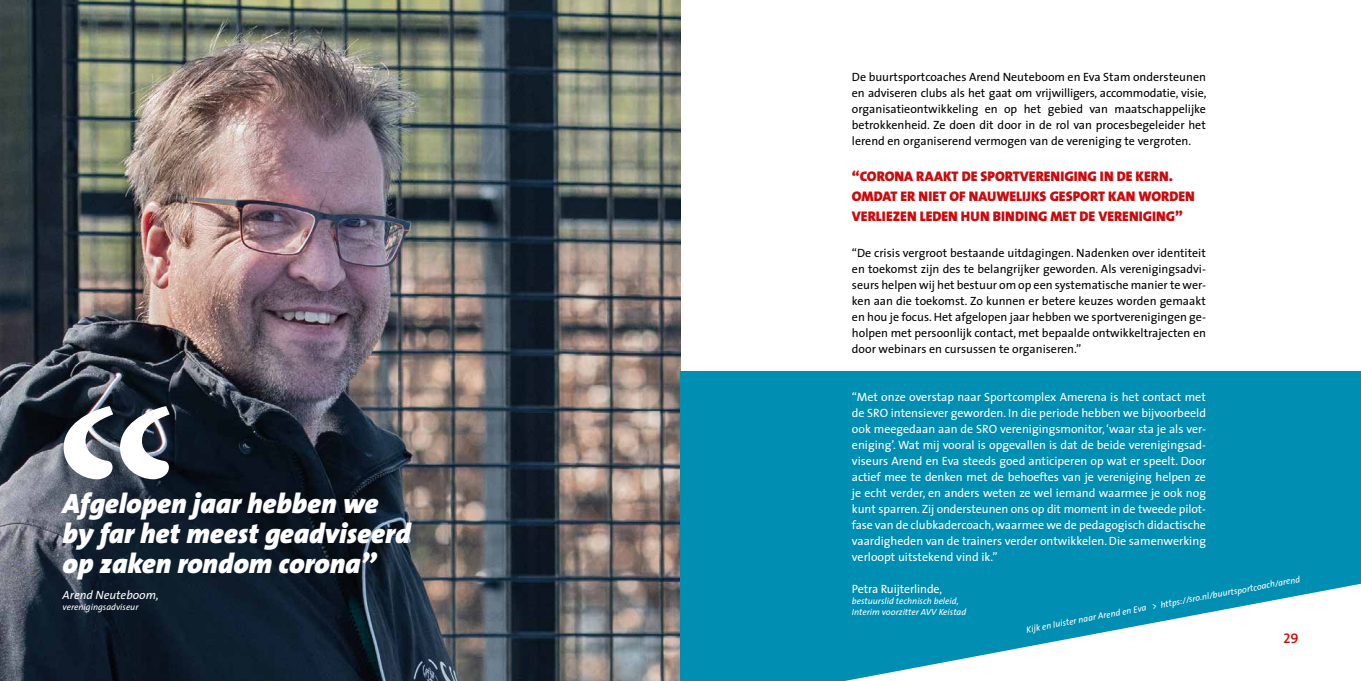
<style>
.page{position:relative;width:1361px;height:681px;background:#fff}
.page>*{position:absolute;margin:0;border:0;box-sizing:border-box;transform-origin:0 0}
.t1{font:italic 900 28px/30px "The Sans";color:#fff}
.t2{font:14px/20px "The Sans Black Caps";color:#c90c0f}
.t3{font:14px "The Sans Semi Bold Caps";color:#c90c0f}
.t4{font:12px/16px "The Sans";color:#000;text-align:justify}
.t5{font:12px/16px "The Sans";color:#fff;text-align:justify}
.t6{font:italic 12px "The Sans";color:#fff}
.t7{font:italic 9px/11px "The Sans";color:#fff}
</style>
<div class="page">
<img style="left:0;top:0;width:680px;height:680px">
<div style="left:680px;top:371px;width:681px;height:309px;background:#008eb3"></div>
<svg style="left:850px;top:583px;width:511px;height:97px"></svg>
<svg style="left:64px;top:406px;width:106px;height:73px"></svg>
<h1 class="t1" style="left:63px;top:487px;width:349px">Afgelopen jaar hebben we by far het meest geadviseerd op zaken rondom corona”</h1>
<p class="t6" style="left:63px;top:584px;width:98px">Arend Neuteboom,</p>
<p class="t7" style="left:63px;top:600px;width:77px">verenigingsadviseur</p>
<p class="t4" style="left:852px;top:68px;width:356px">De buurtsportcoaches Arend Neuteboom en Eva Stam ondersteunen en adviseren clubs als het gaat om vrijwilligers, accommodatie, visie, organisatieontwikkeling en op het gebied van maatschappelijke betrokkenheid. Ze doen dit door in de rol van procesbegeleider het lerend en organiserend vermogen van de vereniging te vergroten.</p>
<p class="t2" style="left:852px;top:166px;width:344px">“CORONA RAAKT DE SPORTVERENIGING IN DE KERN.<br>OMDAT ER NIET OF NAUWELIJKS GESPORT KAN WORDEN<br>VERLIEZEN LEDEN HUN BINDING MET DE VERENIGING”</p>
<p class="t4" style="left:852px;top:244px;width:356px">“De crisis vergroot bestaande uitdagingen. Nadenken over identiteit en toekomst zijn des te belangrijker geworden. Als verenigingsadvi&shy;seurs helpen wij het bestuur om op een systematische manier te wer&shy;ken aan die toekomst. Zo kunnen er betere keuzes worden gemaakt en hou je focus. Het afgelopen jaar hebben we sportverenigingen ge&shy;holpen met persoonlijk contact, met bepaalde ontwikkeltrajecten en door webinars en cursussen te organiseren.”</p>
<p class="t5" style="left:852px;top:388px;width:356px">“Met onze overstap naar Sportcomplex Amerena is het contact met de SRO intensiever geworden. In die periode hebben we bijvoorbeeld ook meegedaan aan de SRO verenigingsmonitor, ‘waar sta je als ver&shy;eniging’. Wat mij vooral is opgevallen is dat de beide verenigingsad&shy;viseurs Arend en Eva steeds goed anticiperen op wat er speelt. Door actief mee te denken met de behoeftes van je vereniging helpen ze je echt verder, en anders weten ze wel iemand waarmee je ook nog kunt sparren. Zij ondersteunen ons op dit moment in de tweede pilot&shy;fase van de clubkadercoach, waarmee we de pedagogisch didactische vaardigheden van de trainers verder ontwikkelen. Die samenwerking verloopt uitstekend vind ik.”</p>
<p class="t5" style="left:852px;top:580px;width:92px">Petra Ruijterlinde,</p>
<p class="t7" style="left:852px;top:595px;width:116px">bestuurslid technisch beleid,<br>Interim voorzitter AVV Keistad</p>
<p class="t7" style="left:1025px;top:622px;width:280px;rotate:-10deg">Kijk en luister naar Arend en Eva &gt; https://sro.nl/buurtsportcoach/arend</p>
<p class="t3" style="left:1283px;top:626px;width:17px">29</p>
</div>
